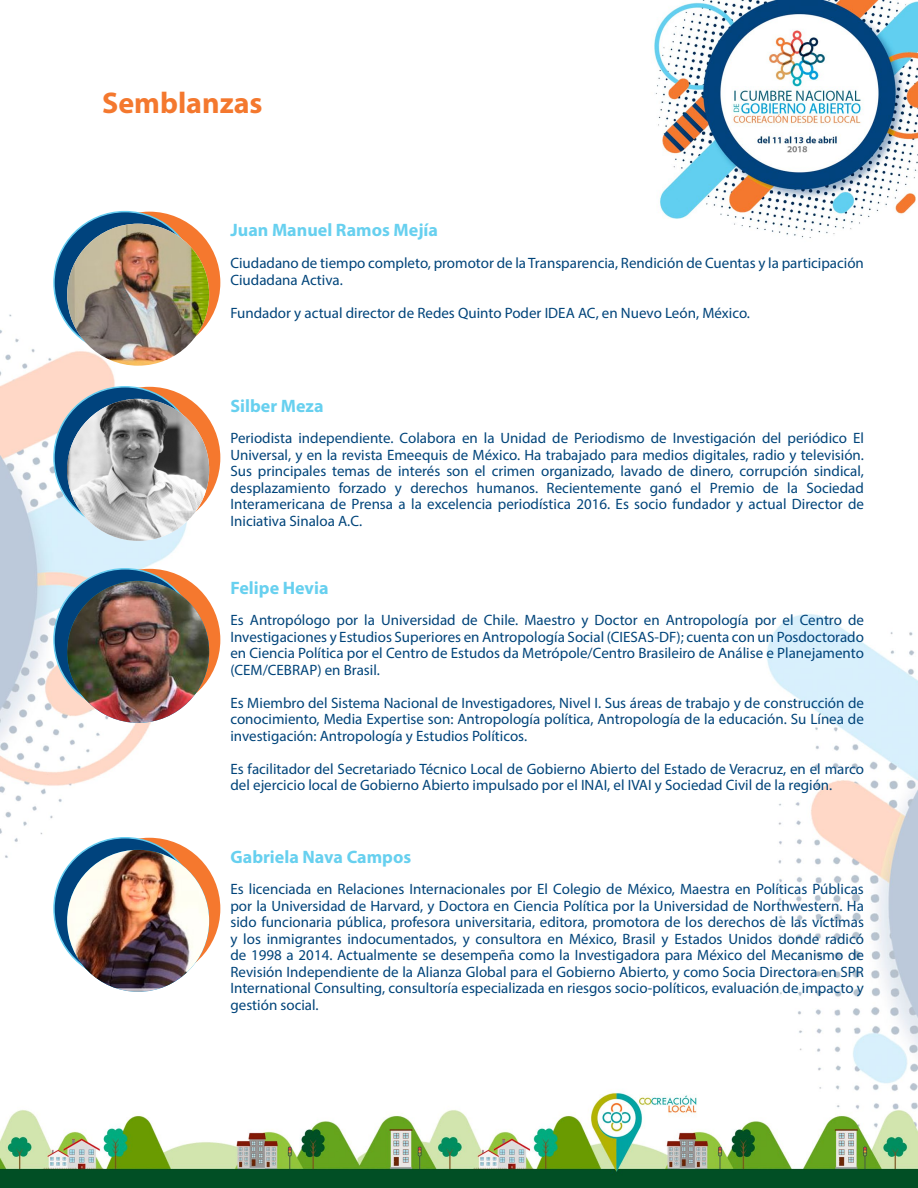
<style>
.page{position:relative;width:918px;height:1188px;background:#fff}
.page>*{position:absolute;margin:0;border:0;box-sizing:border-box;transform-origin:0 0}
.t1{font:700 30px "Myriad Pro";color:#f4782e}
.t2{font:700 18px "Myriad Pro";color:#67d0ef}
.t3{font:15px/16.5px "Myriad Pro";color:#00447a;text-align:justify}
</style>
<div class="page">
<img style="left:0;top:0;width:918px;height:1188px">
<div style="left:78px;top:569px;width:142px;height:142px;background:#f5782e;border-radius:50%"></div>
<div style="left:54px;top:569px;width:142px;height:142px;background:#00437d;border-radius:50%"></div>
<img style="left:67px;top:581px;width:142px;height:142px;border-radius:71px">
<div style="left:78px;top:387px;width:142px;height:142px;background:#f5782e;border-radius:50%"></div>
<div style="left:54px;top:387px;width:142px;height:142px;background:#00437d;border-radius:50%"></div>
<img style="left:67px;top:399px;width:142px;height:142px;border-radius:71px">
<div style="left:78px;top:212px;width:142px;height:142px;background:#f5782e;border-radius:50%"></div>
<div style="left:54px;top:212px;width:142px;height:142px;background:#00437d;border-radius:50%"></div>
<img style="left:67px;top:224px;width:142px;height:142px;border-radius:71px">
<div style="left:78px;top:838px;width:142px;height:142px;background:#f5782e;border-radius:50%"></div>
<div style="left:54px;top:838px;width:142px;height:142px;background:#00437d;border-radius:50%"></div>
<img style="left:67px;top:850px;width:142px;height:142px;border-radius:71px">
<h1 class="t1" style="left:102px;top:83px;width:162px">Semblanzas</h1>
<p class="t2" style="left:230px;top:219px;width:209px">Juan Manuel Ramos Mejía</p>
<p class="t3" style="left:230px;top:255px;width:635px">Ciudadano de tiempo completo, promotor de la Transparencia, Rendición de Cuentas y la participación<br>Ciudadana Activa.</p>
<p class="t3" style="left:230px;top:304px;width:521px">Fundador y actual director de Redes Quinto Poder IDEA AC, en Nuevo León, México.</p>
<p class="t2" style="left:230px;top:394px;width:95px">Silber Meza</p>
<p class="t3" style="left:230px;top:430px;width:635px">Periodista independiente. Colabora en la Unidad de Periodismo de Investigación del periódico El Universal, y en la revista Emeequis de México. Ha trabajado para medios digitales, radio y televisión.<br>Sus principales temas de interés son el crimen organizado, lavado de dinero, corrupción sindical, desplazamiento forzado y derechos humanos. Recientemente ganó el Premio de la Sociedad Interamericana de Prensa a la excelencia periodística 2016. Es socio fundador y actual Director de Iniciativa Sinaloa A.C.</p>
<p class="t2" style="left:230px;top:576px;width:100px">Felipe Hevia</p>
<p class="t3" style="left:230px;top:612px;width:635px">Es Antropólogo por la Universidad de Chile. Maestro y Doctor en Antropología por el Centro de Investigaciones y Estudios Superiores en Antropología Social (CIESAS-DF); cuenta con un Posdoctorado en Ciencia Política por el Centro de Estudos da Metrópole/Centro Brasileiro de Análise e Planejamento (CEM/CEBRAP) en Brasil.</p>
<p class="t3" style="left:230px;top:694px;width:635px">Es Miembro del Sistema Nacional de Investigadores, Nivel I. Sus áreas de trabajo y de construcción de conocimiento, Media Expertise son: Antropología política, Antropología de la educación. Su Línea de investigación: Antropología y Estudios Políticos.</p>
<p class="t3" style="left:230px;top:760px;width:635px">Es facilitador del Secretariado Técnico Local de Gobierno Abierto del Estado de Veracruz, en el marco del ejercicio local de Gobierno Abierto impulsado por el INAI, el IVAI y Sociedad Civil de la región.</p>
<p class="t2" style="left:230px;top:845px;width:182px">Gabriela Nava Campos</p>
<p class="t3" style="left:230px;top:881px;width:635px">Es licenciada en Relaciones Internacionales por El Colegio de México, Maestra en Políticas Públicas por la Universidad de Harvard, y Doctora en Ciencia Política por la Universidad de Northwestern. Ha sido funcionaria pública, profesora universitaria, editora, promotora de los derechos de las víctimas y los inmigrantes indocumentados, y consultora en México, Brasil y Estados Unidos donde radicó de 1998 a 2014. Actualmente se desempeña como la Investigadora para México del Mecanismo de Revisión Independiente de la Alianza Global para el Gobierno Abierto, y como Socia Directora en SPR International Consulting, consultoría especializada en riesgos socio-políticos, evaluación de impacto y gestión social.</p>
</div>
